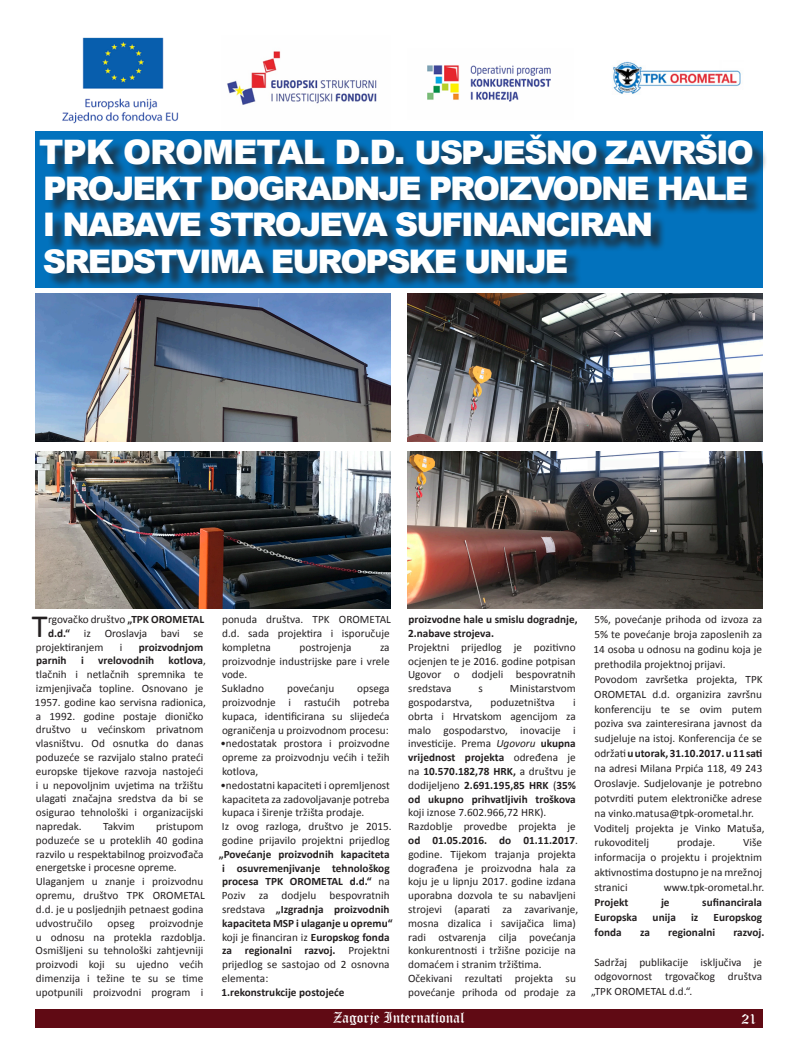
<style>
.page{position:relative;width:798px;height:1063px;background:#fff}
.page>*{position:absolute;margin:0;border:0;box-sizing:border-box;transform-origin:0 0}
.t1{font:900 33.75px "Arial";letter-spacing:-.03em;color:#fff}
.t2{font:900 32.5px/36.2px "Arial";letter-spacing:-.06em;color:#fff}
.t3{font:32.5px "Calibri";color:#231f20}
.t4{font:15px "Old English Text";color:#fff}
.t5{font:11.25px/13.8px "Calibri";letter-spacing:.005em;color:#231f20;text-align:justify}
.t6{font:700 11.25px "Calibri";letter-spacing:.005em;color:#231f20}
.s1{font-size:32.5px}
.s2{font-weight:700}
.s3{font-weight:400}
.s4{font-style:italic}
</style>
<div class="page">
<div style="left:35px;top:1009px;width:727px;height:19px;background:#600a14"></div>
<div style="left:35px;top:131px;width:727px;height:157px;background:#0272bd"></div>
<div style="left:42px;top:136px;width:725px;height:153px;background:#231f20;opacity:.75"></div>
<img style="left:35px;top:452px;width:355px;height:156px">
<img style="left:62px;top:37px;width:117px;height:87px">
<img style="left:227px;top:51px;width:150px;height:54px">
<img style="left:427px;top:65px;width:124px;height:37px">
<img style="left:613px;top:61px;width:128px;height:33px">
<img style="left:408px;top:452px;width:354px;height:156px">
<img style="left:35px;top:294px;width:355px;height:148px">
<img style="left:408px;top:294px;width:354px;height:148px">
<p class="t1" style="left:39px;top:127px;width:716px">TPK OROMETAL D.D. <span class="s1">USPJEŠNO ZAVRŠIO</span></p>
<p class="t2" style="left:43px;top:169px;width:706px">PROJEKT DOGRADNJE PROIZVODNE HALE<br>I NABAVE STROJEVA SUFINANCIRAN<br>SREDSTVIMA EUROPSKE UNIJE</p>
<p class="t3" style="left:32px;top:605px;width:17px">T</p>
<p class="t5" style="left:48px;top:613px;width:157px">rgovačko društvo <span class="s2">„TPK OROMETAL</span></p>
<p class="t5" style="left:48px;top:626px;width:157px"><span class="s2">d.d.“</span> iz Oroslavja bavi se</p>
<p class="t5" style="left:36px;top:640px;width:69px">projektiranjem</p>
<p class="t5" style="left:120px;top:640px;width:4px">i</p>
<p class="t6" style="left:139px;top:640px;width:66px">proizvodnjom</p>
<p class="t6" style="left:36px;top:653px;width:32px">parnih</p>
<p class="t6" style="left:81px;top:653px;width:4px">i</p>
<p class="t6" style="left:98px;top:653px;width:57px">vrelovodnih</p>
<p class="t5" style="left:35px;top:654px;width:172px;text-align:left;text-indent:134px"><span class="s2">kotlova</span>, tlačnih i netlačnih spremnika te izmjenjivača topline. Osnovano je<br>1957. godine kao servisna radionica, a 1992. godine postaje dioničko društvo u većinskom privatnom vlasništvu. Od osnutka do danas poduzeće se razvijalo stalno prateći europske tijekove razvoja nastojeći i u nepovoljnim uvjetima na tržištu ulagati značajna sredstva da bi se osigurao tehnološki i organizacijski napredak.</p>
<p class="t5" style="left:103px;top:819px;width:33px">Takvim</p>
<p class="t5" style="left:36px;top:819px;width:169px;text-indent:120px">pristupom poduzeće se u proteklih 40 godina razvilo u respektabilnog proizvođača energetske i procesne opreme.</p>
<p class="t5" style="left:36px;top:875px;width:170px;text-align:left">Ulaganjem u znanje i proizvodnu opremu, društvo TPK OROMETAL d.d. je u posljednjih petnaest godina udvostručilo</p>
<p class="t5" style="left:36px;top:916px;width:171px;text-align:left;text-indent:114px">proizvodnje u odnosu na protekla razdoblja.<br>Osmišljeni su tehnološki zahtjevniji proizvodi koji su ujedno većih dimenzija i težine te su se time upotpunili proizvodni program i</p>
<p class="t5" style="left:107px;top:916px;width:29px">opseg</p>
<p class="t5" style="left:222px;top:613px;width:170px">ponuda društva. TPK OROMETAL d.d. sada projektira i isporučuje kompletna</p>
<p class="t5" style="left:299px;top:640px;width:54px">postrojenja</p>
<p class="t5" style="left:222px;top:640px;width:169px;text-indent:158px">za proizvodnje industrijske pare i vrele vode.</p>
<p class="t5" style="left:222px;top:682px;width:44px">Sukladno</p>
<p class="t5" style="left:287px;top:682px;width:49px">povećanju</p>
<p class="t5" style="left:222px;top:682px;width:169px;text-indent:135px">opsega proizvodnje i rastućih potreba kupaca, identificirana su slijedeća ograničenja u proizvodnom procesu:</p>
<p class="t5" style="left:220px;top:737px;width:171px">•nedostatak prostora i proizvodne opreme za proizvodnju većih i težih kotlova,</p>
<p class="t5" style="left:220px;top:778px;width:171px">•nedostatni kapaciteti i opremljenost kapaciteta za zadovoljavanje potreba kupaca i širenje tržišta prodaje.</p>
<p class="t5" style="left:222px;top:820px;width:171px">Iz ovog razloga, društvo je 2015.</p>
<p class="t5" style="left:222px;top:833px;width:169px">godine prijavilo projektni prijedlog</p>
<p class="t6" style="left:219px;top:847px;width:172px">„Povećanje proizvodnih kapaciteta</p>
<p class="t6" style="left:222px;top:861px;width:169px">i osuvremenjivanje tehnološkog</p>
<p class="t6" style="left:222px;top:875px;width:169px">procesa TPK OROMETAL d.d.“ <span class="s3">na</span></p>
<p class="t5" style="left:222px;top:889px;width:169px">Poziv za dodjelu bespovratnih</p>
<p class="t6" style="left:222px;top:902px;width:169px"><span class="s3">sredstava</span> „Izgradnja proizvodnih</p>
<p class="t6" style="left:222px;top:916px;width:172px">kapaciteta MSP i ulaganje u opremu“</p>
<p class="t5" style="left:222px;top:930px;width:169px">koji je financiran iz <span class="s2">Europskog fonda</span></p>
<p class="t6" style="left:222px;top:944px;width:169px">za regionalni razvoj. <span class="s3">Projektni</span></p>
<p class="t5" style="left:222px;top:958px;width:169px">prijedlog se sastojao od 2 osnovna</p>
<p class="t5" style="left:222px;top:971px;width:48px">elementa:</p>
<p class="t6" style="left:221px;top:985px;width:125px">1.rekonstrukcije postojeće</p>
<p class="t6" style="left:408px;top:612px;width:171px">proizvodne hale u smislu dogradnje,</p>
<p class="t6" style="left:408px;top:626px;width:87px">2.nabave strojeva.</p>
<p class="t5" style="left:408px;top:640px;width:169px">Projektni prijedlog je pozitivno ocjenjen te je 2016. godine potpisan Ugovor o dodjeli bespovratnih sredstava</p>
<p class="t5" style="left:478px;top:682px;width:6px">s</p>
<p class="t5" style="left:509px;top:682px;width:67px">Ministarstvom</p>
<p class="t5" style="left:408px;top:695px;width:65px">gospodarstva,</p>
<p class="t5" style="left:490px;top:695px;width:66px">poduzetništva</p>
<p class="t5" style="left:408px;top:695px;width:169px;text-indent:165px">i obrta i Hrvatskom agencijom za malo gospodarstvo, inovacije i investicije. Prema <span class="s4">Ugovoru</span> <span class="s2">ukupna vrijednost projekta</span> određena je na <span class="s2">10.570.182,78 HRK,</span> a društvu je dodijeljeno <span class="s2">2.691.195,85 HRK</span> (<span class="s2">35% od ukupno prihvatljivih troškova </span>koji iznose 7.602.966,72 HRK).</p>
<p class="t5" style="left:408px;top:820px;width:172px;text-align:left">Razdoblje provedbe projekta je <span class="s2">od 01.05.2016. do 01.11.2017</span>. godine. Tijekom trajanja projekta dograđena je proizvodna hala za koju je u lipnju 2017. godine izdana uporabna dozvola te su nabavljeni strojevi (aparati za zavarivanje, mosna dizalica i savijačica lima) radi ostvarenja cilja povećanja konkurentnosti i tržišne pozicije na domaćem i stranim tržištima.</p>
<p class="t5" style="left:408px;top:971px;width:169px">Očekivani rezultati projekta su povećanje prihoda od prodaje za</p>
<p class="t5" style="left:593px;top:612px;width:170px;line-height:14.9px">5%, povećanje prihoda od izvoza za 5% te povećanje broja zaposlenih za 14 osoba u odnosu na godinu koja je prethodila projektnoj prijavi.</p>
<p class="t5" style="left:594px;top:672px;width:170px;line-height:14.9px">Povodom završetka projekta, TPK OROMETAL d.d. organizira završnu konferenciju te se ovim putem poziva sva zainteresirana javnost da sudjeluje na istoj. Konferencija će se održati <span class="s2">u utorak, 31.10.2017. u 11 sati </span>na adresi Milana Prpića 118, 49 243<br>Oroslavje. Sudjelovanje je potrebno potvrditi putem elektroničke adrese na vinko.matusa@tpk-orometal.hr.</p>
<p class="t5" style="left:594px;top:820px;width:172px;line-height:14.9px">Voditelj projekta je Vinko Matuša, rukovoditelj</p>
<p class="t5" style="left:594px;top:835px;width:169px;line-height:14.9px;text-indent:149px">Više informacija o projektu i projektnim aktivnostima dostupno je na mrežnoj stranici</p>
<p class="t5" style="left:676px;top:836px;width:40px">prodaje.</p>
<p class="t5" style="left:663px;top:881px;width:102px">www.tpk-orometal.hr.</p>
<p class="t6" style="left:594px;top:895px;width:35px">Projekt</p>
<p class="t6" style="left:660px;top:895px;width:10px">je</p>
<p class="t6" style="left:702px;top:895px;width:61px">sufinancirala</p>
<p class="t6" style="left:594px;top:910px;width:44px">Europska</p>
<p class="t6" style="left:652px;top:910px;width:25px">unija</p>
<p class="t6" style="left:690px;top:910px;width:9px">iz</p>
<p class="t6" style="left:713px;top:910px;width:50px">Europskog</p>
<p class="t6" style="left:594px;top:925px;width:29px">fonda</p>
<p class="t6" style="left:639px;top:925px;width:11px">za</p>
<p class="t6" style="left:668px;top:925px;width:49px">regionalni</p>
<p class="t6" style="left:733px;top:925px;width:32px">razvoj.</p>
<p class="t5" style="left:591px;top:954px;width:172px;line-height:14.9px">Sadržaj publikacije isključiva je odgovornost trgovačkog društva „TPK OROMETAL d.d.“.</p>
<h3 class="t4" style="left:333px;top:1008px;width:133px">Zagorje International</h3>
<h3 class="t4" style="left:741px;top:1009px;width:17px">21</h3>
</div>
